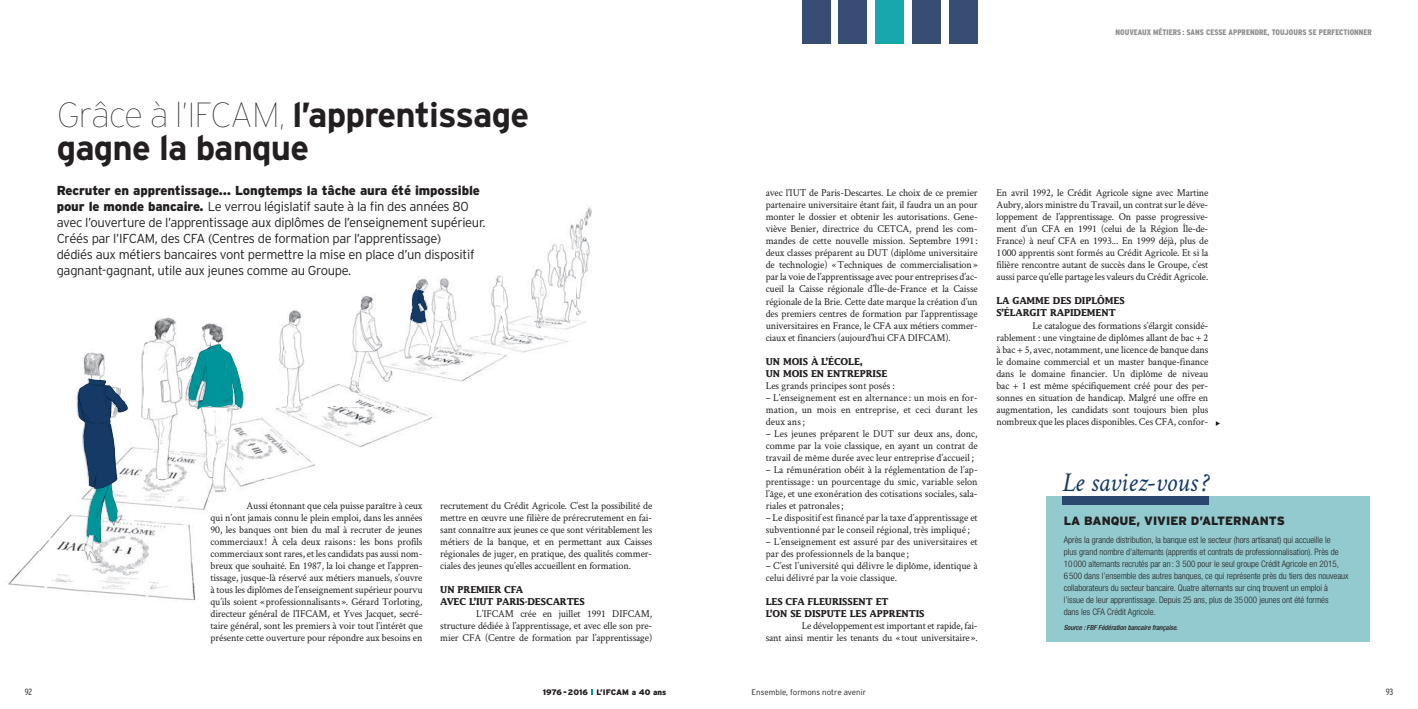
<style>
.page{position:relative;width:1418px;height:709px;background:#fff}
.page>*{position:absolute;margin:0;border:0;box-sizing:border-box;transform-origin:0 0}
.t1{font:700 34.8px/32.9px "Interstate";letter-spacing:-.025em;color:#231f20}
.t2{font:italic 27.3px "Crimson Text";color:#143a65}
.t3{font:300 13px/16px "Interstate";letter-spacing:-.025em;color:#231f20}
.t4{font:900 12px "Interstate";color:#231f20}
.t5{font:10.5px/12px "Crimson Text";color:#231f20;text-align:justify}
.t6{font:700 9.5px/12px "Lucida";letter-spacing:-.01em;color:#231f20;scale:.95 1}
.t7{font:300 condensed 9px/12px "Helvetica Neue LT Std";color:#231f20}
.t8{font:300 condensed 9px "Interstate";color:#231f20}
.t9{font:900 condensed 8px "Interstate";color:#8d8f92}
.t10{font:300 8px "Interstate";color:#231f20}
.t11{font:900 8px "Interstate";color:#231f20}
.t12{font:italic 500 condensed 7px "Helvetica Neue LT Std";letter-spacing:-.01em;color:#231f20}
.s1{font-weight:100}
.s2{font-weight:900}
</style>
<div class="page">
<div style="left:801px;top:0;width:29px;height:44px;background:#374d74"></div>
<div style="left:838px;top:0;width:29px;height:44px;background:#374d74"></div>
<div style="left:875px;top:0;width:29px;height:44px;background:#17a8ae"></div>
<div style="left:912px;top:0;width:28px;height:44px;background:#374d74"></div>
<div style="left:949px;top:0;width:28px;height:44px;background:#374d74"></div>
<svg style="left:206px;top:400px;width:37px;height:8px"></svg>
<img style="left:154px;top:224px;width:421px;height:112px">
<img style="left:575px;top:207px;width:17px;height:120px">
<img style="left:76px;top:336px;width:130px;height:72px">
<img style="left:216px;top:336px;width:27px;height:66px">
<img style="left:288px;top:336px;width:281px;height:72px">
<img style="left:76px;top:408px;width:361px;height:71px">
<img style="left:5px;top:514px;width:67px;height:77px">
<img style="left:144px;top:479px;width:121px;height:72px">
<img style="left:72px;top:551px;width:123px;height:50px">
<img style="left:410px;top:289px;width:16px;height:34px">
<img style="left:188px;top:344px;width:31px;height:56px">
<svg style="left:78px;top:378px;width:50px;height:164px"></svg>
<img style="left:87px;top:484px;width:24px;height:58px">
<img style="left:78px;top:378px;width:23px;height:110px">
<div style="left:1046px;top:496px;width:323px;height:146px;background:#93cacf"></div>
<div style="left:1062px;top:496px;width:146px;height:8px;background:#2b476f"></div>
<svg style="left:1215px;top:421px;width:4px;height:5px"></svg>
<h1 class="t1" style="left:57px;top:98px;width:474px"><span class="s1">Grâce à l’IFCAM,</span> l’apprentissage gagne la banque</h1>
<p class="t3" style="left:57px;top:182px;width:430px"><span class="s2">Recruter en apprentissage… Longtemps la tâche aura été impossible pour le monde bancaire.</span> Le verrou législatif saute à la fin des années 80 avec l’ouverture de l’apprentissage aux diplômes de l’enseignement supérieur.<br>Créés par l’IFCAM, des CFA (Centres de formation par l’apprentissage)<br>dédiés aux métiers bancaires vont permettre la mise en place d’un dispositif gagnant-gagnant, utile aux jeunes comme au Groupe.</p>
<p class="t5" style="left:210px;top:499px;width:213px;text-indent:36px">Aussi étonnant que cela puisse paraître à ceux qui n’ont jamais connu le plein emploi, dans les années 90, les banques ont bien du mal à recruter de jeunes commerciaux ! À cela deux raisons : les bons profils commerciaux sont rares, et les candidats pas aussi nom&shy;breux que souhaité. En 1987, la loi change et l’appren&shy;tissage, jusque-là réservé aux métiers manuels, s’ouvre à tous les diplômes de l’enseignement supérieur pourvu qu’ils soient « professionnalisants ». Gérard Torloting, directeur général de l’IFCAM, et Yves Jacquet, secré&shy;taire général, sont les premiers à voir tout l’intérêt que présente cette ouverture pour répondre aux besoins en</p>
<p class="t5" style="left:440px;top:499px;width:213px">recrutement du Crédit Agricole. C’est la possibilité de mettre en œuvre une filière de prérecrutement en fai&shy;sant connaître aux jeunes ce que sont véritablement les métiers de la banque, et en permettant aux Caisses régionales de juger, en pratique, des qualités commer&shy;ciales des jeunes qu’elles accueillent en formation.</p>
<p class="t6" style="left:440px;top:583px;width:154px">UN PREMIER CFA<br>AVEC L’IUT PARIS-DESCARTES</p>
<p class="t5" style="left:440px;top:607px;width:213px;text-indent:36px">L’IFCAM crée en juillet 1991 DIFCAM, structure dédiée à l’apprentissage, et avec elle son pre&shy;mier CFA (Centre de formation par l’apprentissage)</p>
<p class="t9" style="left:1115px;top:27px;width:258px">NOUVEAUX MÉTIERS : SANS CESSE APPRENDRE, TOUJOURS SE PERFECTIONNER</p>
<p class="t5" style="left:765px;top:187px;width:213px">avec l’IUT de Paris-Descartes. Le choix de ce premier partenaire universitaire étant fait, il faudra un an pour monter le dossier et obtenir les autorisations. Gene&shy;viève Benier, directrice du CETCA, prend les com&shy;mandes de cette nouvelle mission. Septembre 1991 : deux classes préparent au DUT (diplôme universitaire de technologie) « Techniques de commercialisation » par la voie de l’apprentissage avec pour entreprises d’ac&shy;cueil la Caisse régionale d’Île-de-France et la Caisse régionale de la Brie. Cette date marque la création d’un des premiers centres de formation par l’apprentissage universitaires en France, le CFA aux métiers commer&shy;ciaux et financiers (aujourd’hui CFA DIFCAM).</p>
<p class="t6" style="left:765px;top:355px;width:129px">UN MOIS À L’ÉCOLE,<br>UN MOIS EN ENTREPRISE</p>
<p class="t5" style="left:765px;top:379px;width:131px">Les grands principes sont posés :</p>
<p class="t5" style="left:765px;top:391px;width:213px">– L’enseignement est en alternance : un mois en for&shy;mation, un mois en entreprise, et ceci durant les deux ans ;</p>
<p class="t5" style="left:765px;top:427px;width:213px">– Les jeunes préparent le DUT sur deux ans, donc, comme par la voie classique, en ayant un contrat de travail de même durée avec leur entreprise d’accueil ;</p>
<p class="t5" style="left:765px;top:463px;width:213px">– La rémunération obéit à la réglementation de l’ap&shy;prentissage : un pourcentage du smic, variable selon l’âge, et une exonération des cotisations sociales, sala&shy;riales et patronales ;</p>
<p class="t5" style="left:765px;top:511px;width:213px">– Le dispositif est financé par la taxe d’apprentissage et subventionné par le conseil régional, très impliqué ;</p>
<p class="t5" style="left:765px;top:535px;width:213px">– L’enseignement est assuré par des universitaires et par des professionnels de la banque ;</p>
<p class="t5" style="left:765px;top:559px;width:213px">– C’est l’université qui délivre le diplôme, identique à celui délivré par la voie classique.</p>
<p class="t6" style="left:765px;top:595px;width:169px">LES CFA FLEURISSENT ET<br>L’ON SE DISPUTE LES APPRENTIS</p>
<p class="t5" style="left:765px;top:619px;width:213px;text-align:right">Le développement est important et rapide, fai-<br>sant ainsi mentir les tenants du « tout universitaire ».</p>
<p class="t5" style="left:996px;top:187px;width:213px">En avril 1992, le Crédit Agricole signe avec Martine Aubry, alors ministre du Travail, un contrat sur le déve&shy;loppement de l’apprentissage. On passe progressive&shy;ment d’un CFA en 1991 (celui de la Région Île-de-France) à neuf CFA en 1993... En 1999 déjà, plus de 1 000 apprentis sont formés au Crédit Agricole. Et si la filière rencontre autant de succès dans le Groupe, c’est aussi parce qu’elle partage les valeurs du Crédit Agricole.</p>
<p class="t6" style="left:996px;top:295px;width:137px">LA GAMME DES DIPLÔMES<br>S’ÉLARGIT RAPIDEMENT</p>
<p class="t5" style="left:996px;top:319px;width:213px;text-indent:36px">Le catalogue des formations s’élargit considé&shy;rablement : une vingtaine de diplômes allant de bac + 2 à bac + 5, avec, notamment, une licence de banque dans le domaine commercial et un master banque-finance dans le domaine financier. Un diplôme de niveau bac + 1 est même spécifiquement créé pour des per&shy;sonnes en situation de handicap. Malgré une offre en augmentation, les candidats sont toujours bien plus nombreux que les places disponibles. Ces CFA, confor-</p>
<h2 class="t2" style="left:1062px;top:466px;width:148px">Le saviez-vous ?</h2>
<p class="t4" style="left:1063px;top:513px;width:223px">LA BANQUE, VIVIER D’ALTERNANTS</p>
<p class="t7" style="left:1063px;top:533px;width:286px">Après la grande distribution, la banque est le secteur (hors artisanat) qui accueille le<br>plus grand nombre d’alternants (apprentis et contrats de professionnalisation). Près de 10 000 alternants recrutés par an : 3 500 pour le seul groupe Crédit Agricole en 2015,<br>6 500 dans l’ensemble des autres banques, ce qui représente près du tiers des nouveaux collaborateurs du secteur bancaire. Quatre alternants sur cinq trouvent un emploi à l’issue de leur apprentissage. Depuis 25 ans, plus de 35 000 jeunes ont été formés<br>dans les CFA Crédit Agricole.</p>
<p class="t12" style="left:1063px;top:623px;width:116px">Source : FBF Fédération bancaire française.</p>
<p class="t8" style="left:25px;top:686px;width:9px">92</p>
<p class="t8" style="left:1385px;top:686px;width:9px">93</p>
<p class="t11" style="left:543px;top:687px;width:125px">1976 - 2016 L’IFCAM a 40 ans</p>
<p class="t10" style="left:751px;top:687px;width:116px">Ensemble, formons notre avenir</p>
</div>
